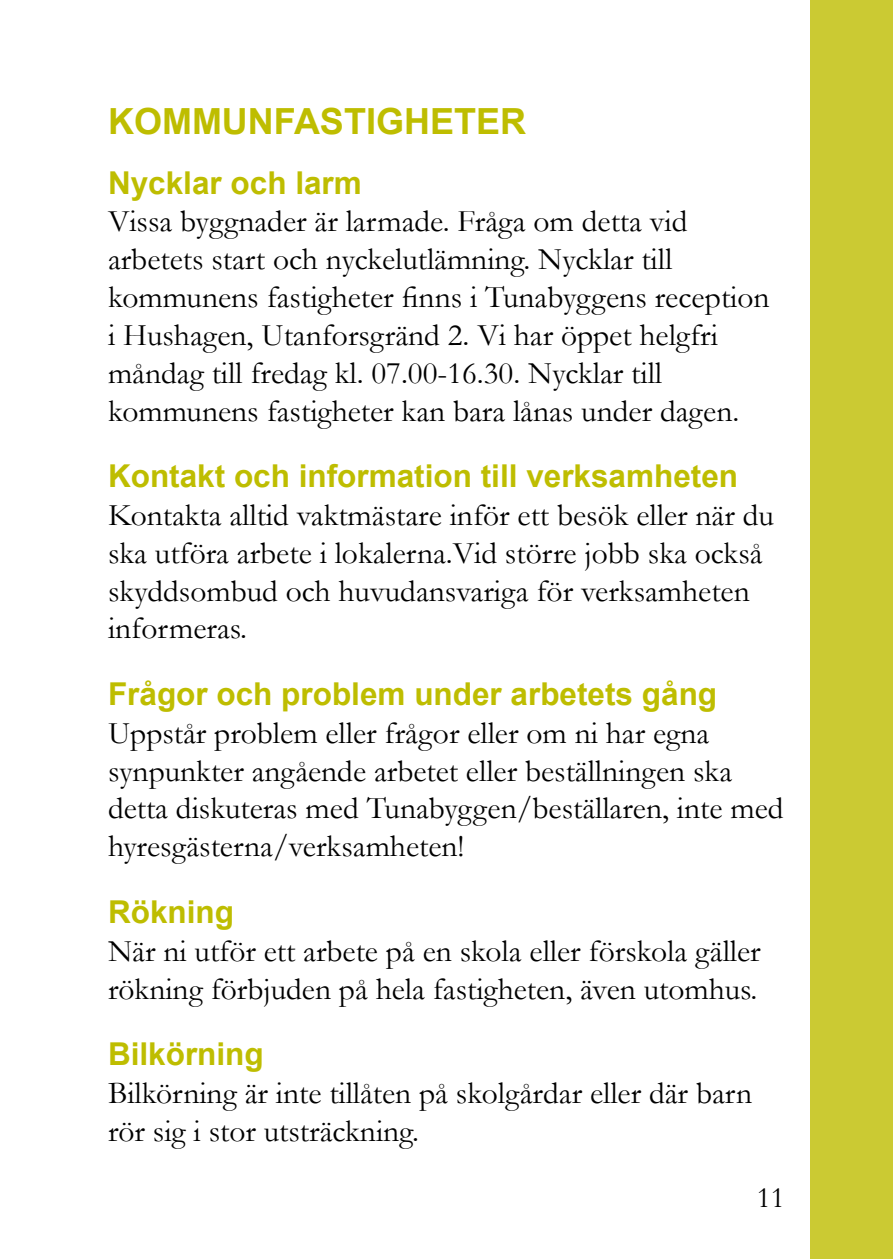
<style>
.page{position:relative;width:893px;height:1259px;background:#fff}
.page>*{position:absolute;margin:0;border:0;box-sizing:border-box;transform-origin:0 0}
.t1{font:700 36px "Arial";color:#bebd00}
.t2{font:31.5px/37.8px "Garamond";color:#000}
.t3{font:700 31.5px "Arial";color:#bebd00}
.t4{font:30px "Garamond";color:#000}
</style>
<div class="page">
<div style="left:811px;top:0;width:82px;height:1259px;background:#cbca33"></div>
<p class="t1" style="left:108px;top:96px;width:419px">KOMMUNFASTIGHETER</p>
<p class="t3" style="left:108px;top:160px;width:255px">Nycklar och larm</p>
<p class="t2" style="left:108px;top:202px;width:663px">Vissa byggnader är larmade. Fråga om detta vid arbetets start och nyckelutlämning. Nycklar till kommunens fastigheter finns i Tunabyggens reception i Hushagen, Utanforsgränd 2. Vi har öppet helgfri måndag till fredag kl. 07.00-16.30. Nycklar till kommunens fastigheter kan bara lånas under dagen.</p>
<p class="t3" style="left:108px;top:454px;width:632px">Kontakt och information till verksamheten</p>
<p class="t2" style="left:108px;top:495px;width:667px">Kontakta alltid vaktmästare inför ett besök eller när du ska utföra arbete i lokalerna.Vid större jobb ska också skyddsombud och huvudansvariga för verksamheten informeras.</p>
<p class="t3" style="left:108px;top:672px;width:611px">Frågor och problem under arbetets gång</p>
<p class="t2" style="left:108px;top:713px;width:677px">Uppstår problem eller frågor eller om ni har egna synpunkter angående arbetet eller beställningen ska detta diskuteras med Tunabyggen/beställaren, inte med hyresgästerna/verksamheten!</p>
<p class="t3" style="left:108px;top:889px;width:127px">Rökning</p>
<p class="t2" style="left:108px;top:931px;width:654px">När ni utför ett arbete på en skola eller förskola gäller rökning förbjuden på hela fastigheten, även utomhus.</p>
<p class="t3" style="left:108px;top:1032px;width:157px">Bilkörning</p>
<p class="t2" style="left:108px;top:1073px;width:646px">Bilkörning är inte tillåten på skolgårdar eller där barn rör sig i stor utsträckning.</p>
<p class="t4" style="left:757px;top:1177px;width:30px">11</p>
</div>
